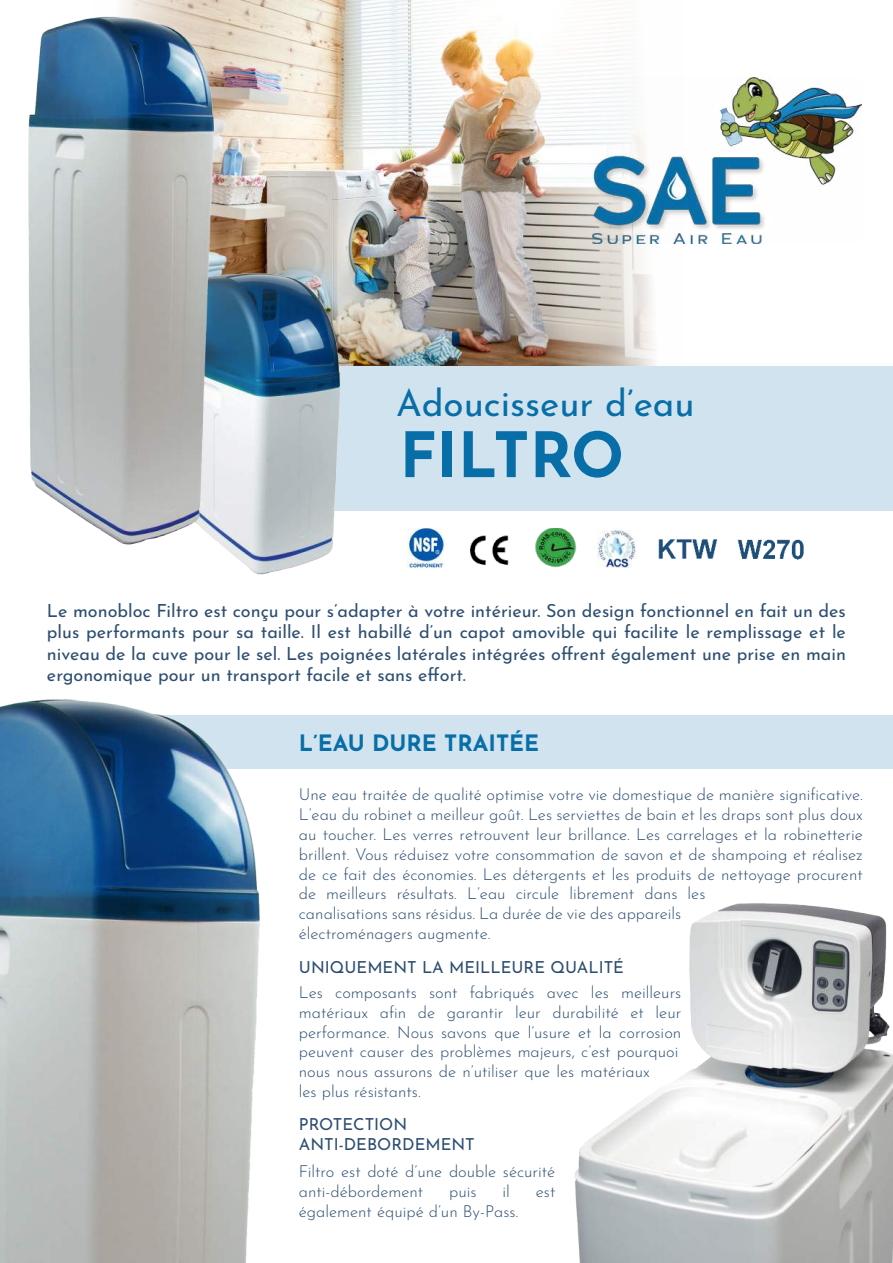
<style>
.page{position:relative;width:893px;height:1263px;background:#fff}
.page>*{position:absolute;margin:0;border:0;box-sizing:border-box;transform-origin:0 0}
.t1{font:700 62.4px "Josefin Sans";color:#076ea7}
.t2{font:36.9px "Josefin Sans";color:#076ea7}
.t3{font:700 22.5px "Josefin Sans";color:#076ea7}
.t4{font:18px/21.6px "Josefin Sans";color:#2d4e71;text-align:justify}
.t5{font:300 16.5px/19.8px "Josefin Sans";color:#2d4e71}
.t6{font:16.5px/19.8px "Josefin Sans";color:#2d4e71}
</style>
<div class="page">
<img style="left:232px;top:0;width:423px;height:366px">
<div style="left:118px;top:366px;width:775px;height:144px;background:#d0e3ee"></div>
<img style="left:592px;top:77px;width:270px;height:167px">
<img style="left:407px;top:528px;width:38px;height:42px">
<img style="left:658px;top:539px;width:60px;height:20px">
<img style="left:597px;top:530px;width:40px;height:38px">
<img style="left:737px;top:539px;width:67px;height:21px">
<img style="left:470px;top:535px;width:39px;height:31px">
<img style="left:535px;top:528px;width:41px;height:40px">
<div style="left:0;top:715px;width:893px;height:53px;background:#d0e3ee"></div>
<img style="left:232px;top:228px;width:156px;height:347px">
<img style="left:28px;top:0;width:204px;height:554px">
<img style="left:0;top:699px;width:289px;height:564px">
<img style="left:575px;top:903px;width:318px;height:360px">
<h2 class="t2" style="left:396px;top:387px;width:300px">Adoucisseur d’eau</h2>
<h1 class="t1" style="left:400px;top:419px;width:226px">FILTRO</h1>
<p class="t4" style="left:47px;top:601px;width:800px">Le monobloc Filtro est conçu pour s’adapter à votre intérieur. Son design fonctionnel en fait un des plus performants pour sa taille. Il est habillé d’un capot amovible qui facilite le remplissage et le niveau de la cuve pour le sel. Les poignées latérales intégrées o昀昀rent également une prise en main ergonomique pour un transport facile et sans e昀昀ort.</p>
<h3 class="t3" style="left:299px;top:730px;width:242px">L’EAU DURE TRAITÉE</h3>
<p class="t5" style="left:299px;top:783px;width:566px">Une eau traitée de qualité optimise votre vie domestique de manière signi昀椀cative.<br>L’eau du robinet a meilleur goût. Les serviettes de bain et les draps sont plus doux au toucher. Les verres retrouvent leur brillance. Les carrelages et la robinetterie brillent. Vous réduisez votre consommation de savon et de shampoing et réalisez de ce fait des économies. Les détergents et les produits de nettoyage procurent de meilleurs résultats. L’eau circule librement dans les<br>canalisations sans résidus. La durée de vie des appareils<br>électroménagers augmente.</p>
<p class="t6" style="left:299px;top:958px;width:327px">UNIQUEMENT LA MEILLEURE QUALITÉ</p>
<p class="t5" style="left:299px;top:981px;width:384px">Les composants sont fabriqués avec les meilleurs matériaux a昀椀n de garantir leur durabilité et leur performance. Nous savons que l’usure et la corrosion peuvent causer des problèmes majeurs, c’est pourquoi nous nous assurons de n’utiliser que les matériaux<br>les plus résistants.</p>
<p class="t6" style="left:299px;top:1116px;width:178px">PROTECTION<br>ANTI-DEBORDEMENT</p>
<p class="t5" style="left:299px;top:1163px;width:258px">Filtro est doté d’une double sécurité anti-débordement</p>
<p class="t5" style="left:449px;top:1182px;width:29px">puis</p>
<p class="t5" style="left:503px;top:1182px;width:9px">il</p>
<p class="t5" style="left:536px;top:1182px;width:21px">est</p>
<p class="t5" style="left:299px;top:1200px;width:221px">également équipé d’un By-Pass.</p>
</div>
